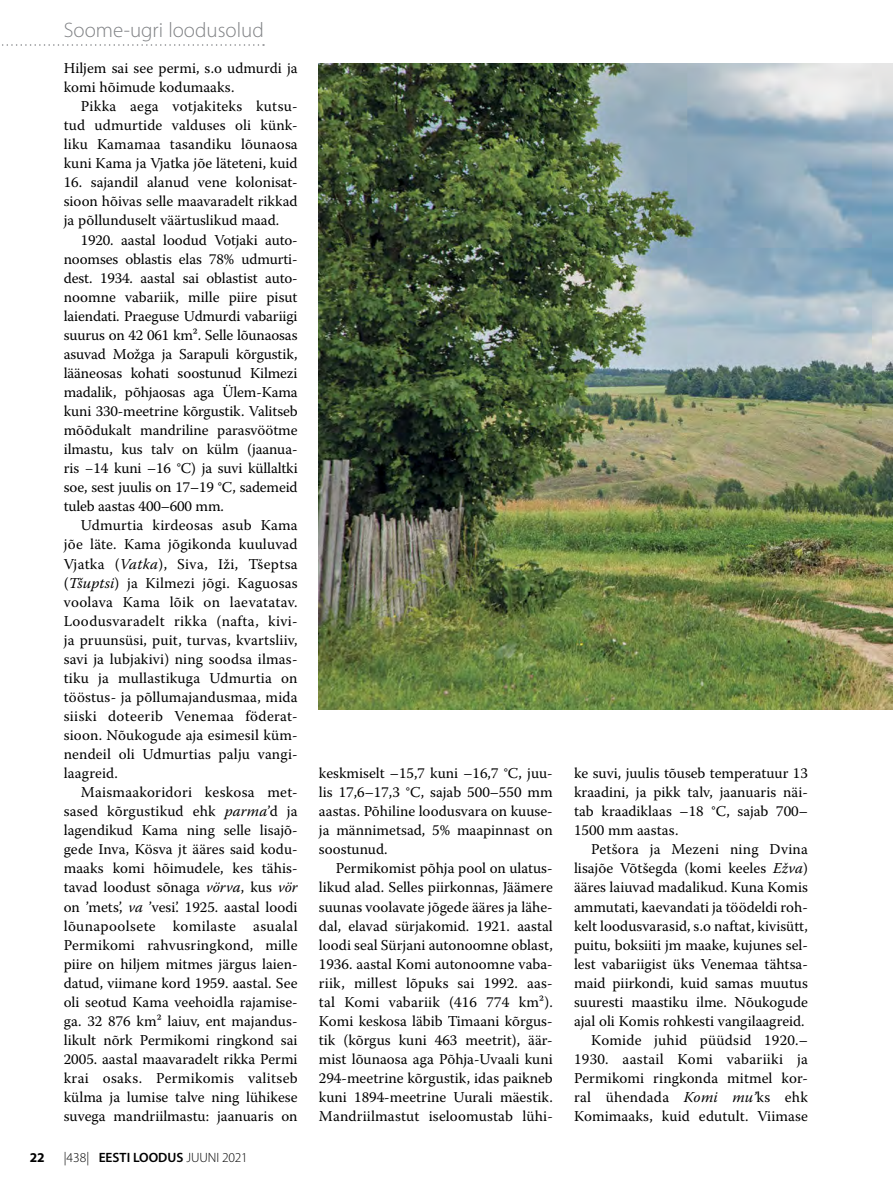
<style>
.page{position:relative;width:893px;height:1191px;background:#fff}
.page>*{position:absolute;margin:0;border:0;box-sizing:border-box;transform-origin:0 0}
.t1{font:300 21px "Myriad Pro";color:#808285}
.t2{font:15px/19px "Warnock Pro";color:#000;text-align:justify}
.t3{font:600 13.5px "Myriad Pro";color:#000}
.t4{font:300 13.5px "Myriad Pro";color:#000}
.t5{font:700 13.5px "Myriad Pro";color:#000}
.s1{font-style:italic}
.s2{font-weight:300}
</style>
<div class="page">
<svg style="left:2px;top:44px;width:262px;height:2px"></svg>
<img style="left:319px;top:64px;width:574px;height:645px">
<h1 class="t1" style="left:64px;top:18px;width:201px">Soome-ugri loodusolud</h1>
<p class="t2" style="left:64px;top:58px;width:235px">Hiljem sai see permi, s.o udmurdi ja komi hõimude kodumaaks.</p>
<p class="t2" style="left:64px;top:96px;width:235px;text-indent:17px">Pikka aega votjakiteks kutsu&shy;tud udmurtide valduses oli künk&shy;liku Kamamaa tasandiku lõunaosa kuni Kama ja Vjatka jõe läteteni, kuid</p>
<p class="t2" style="left:64px;top:173px;width:235px">16. sajandil alanud vene kolonisat&shy;sioon hõivas selle maavaradelt rikkad ja põllunduselt väärtuslikud maad.</p>
<p class="t2" style="left:64px;top:230px;width:235px;text-indent:17px">1920. aastal loodud Votjaki auto&shy;noomses oblastis elas 78% udmurti&shy;dest. 1934. aastal sai oblastist auto&shy;noomne vabariik, mille piire pisut laiendati. Praeguse Udmurdi vabariigi suurus on 42 061 km². Selle lõunaosas asuvad Možga ja Sarapuli kõrgustik, lääneosas kohati soostunud Kilmezi madalik, põhjaosas aga Ülem-Kama kuni 330-meetrine kõrgustik. Valitseb mõõdukalt mandriline parasvöötme ilmastu, kus talv on külm (jaanua&shy;ris −14 kuni –16 °C) ja suvi küllaltki soe, sest juulis on 17–19 °C, sademeid tuleb aastas 400–600 mm.</p>
<p class="t2" style="left:64px;top:515px;width:235px;text-indent:17px">Udmurtia kirdeosas asub Kama jõe läte. Kama jõgikonda kuuluvad Vjatka (<span class="s1">Vatka</span>), Siva, Iži, Tšeptsa (<span class="s1">Tšuptsi</span>) ja Kilmezi jõgi. Kaguosas voolava Kama lõik on laevatatav.<br>Loodusvaradelt rikka (nafta, kivi&shy;ja pruunsüsi, puit, turvas, kvartsliiv, savi ja lubjakivi) ning soodsa ilmas&shy;tiku ja mullastikuga Udmurtia on tööstus- ja põllumajandusmaa, mida siiski doteerib Venemaa föderat&shy;sioon. Nõukogude aja esimesil küm&shy;nendeil oli Udmurtias palju vangi&shy;laagreid.</p>
<p class="t2" style="left:64px;top:782px;width:235px;text-indent:17px">Maismaakoridori keskosa met&shy;sased kõrgustikud ehk <span class="s1">parma</span>’d ja lagendikud Kama ning selle lisajõ&shy;gede Inva, Kösva jt ääres said kodu&shy;maaks komi hõimudele, kes tähis&shy;tavad loodust sõnaga <span class="s1">vörva</span>, kus <span class="s1">vör </span>on ’mets’, <span class="s1">va</span> ’vesi’. 1925. aastal loodi lõunapoolsete komilaste asualal Permikomi rahvusringkond, mille piire on hiljem mitmes järgus laien&shy;datud, viimane kord 1959. aastal. See oli seotud Kama veehoidla rajamise&shy;ga. 32 876 km² laiuv, ent majandus&shy;likult nõrk Permikomi ringkond sai 2005. aastal maavaradelt rikka Permi krai osaks. Permikomis valitseb külma ja lumise talve ning lühikese suvega mandriilmastu: jaanuaris on</p>
<p class="t4" style="left:64px;top:1150px;width:27px">|438|</p>
<p class="t5" style="left:30px;top:1148px;width:16px">22</p>
<p class="t3" style="left:99px;top:1148px;width:151px">EESTI LOODUS <span class="s2">JUUNI</span> <span class="s2">2021</span></p>
<p class="t2" style="left:319px;top:763px;width:235px">keskmiselt –15,7 kuni –16,7 °C, juu&shy;lis 17,6–17,3 °C, sajab 500–550 mm aastas. Põhiline loodusvara on kuuse&shy;ja männimetsad, 5% maapinnast on soostunud.</p>
<p class="t2" style="left:319px;top:858px;width:235px;text-indent:17px">Permikomist põhja pool on ulatus&shy;likud alad. Selles piirkonnas, Jäämere suunas voolavate jõgede ääres ja lähe&shy;dal, elavad sürjakomid. 1921. aastal loodi seal Sürjani autonoomne oblast, 1936. aastal Komi autonoomne vaba&shy;riik, millest lõpuks sai 1992. aas&shy;tal Komi vabariik (416 774 km²).<br>Komi keskosa läbib Timaani kõrgus&shy;tik (kõrgus kuni 463 meetrit), äär&shy;mist lõunaosa aga Põhja-Uvaali kuni 294-meetrine kõrgustik, idas paikneb kuni 1894-meetrine Uurali mäestik.<br>Mandriilmastut iseloomustab lühi-</p>
<p class="t2" style="left:574px;top:763px;width:235px">ke suvi, juulis tõuseb temperatuur 13 kraadini, ja pikk talv, jaanuaris näi&shy;tab kraadiklaas –18 °C, sajab 700– 1500 mm aastas.</p>
<p class="t2" style="left:574px;top:839px;width:235px;text-align:right">Petšora ja Mezeni ning Dvina lisajõe Võtšegda (komi keeles <span class="s1">Ežva</span>) ääres laiuvad madalikud. Kuna Komis ammutati, kaevandati ja töödeldi roh&shy;kelt loodusvarasid, s.o naftat, kivisütt, puitu, boksiiti jm maake, kujunes sel&shy;lest vabariigist üks Venemaa tähtsa&shy;maid piirkondi, kuid samas muutus suuresti maastiku ilme. Nõukogude ajal oli Komis rohkesti vangilaagreid.<br>Komide juhid püüdsid 1920.– 1930. aastail Komi vabariiki ja Permikomi ringkonda mitmel kor&shy;ral ühendada <span class="s1">Komi mu’</span>ks ehk Komimaaks, kuid edutult. Viimase</p>
</div>
